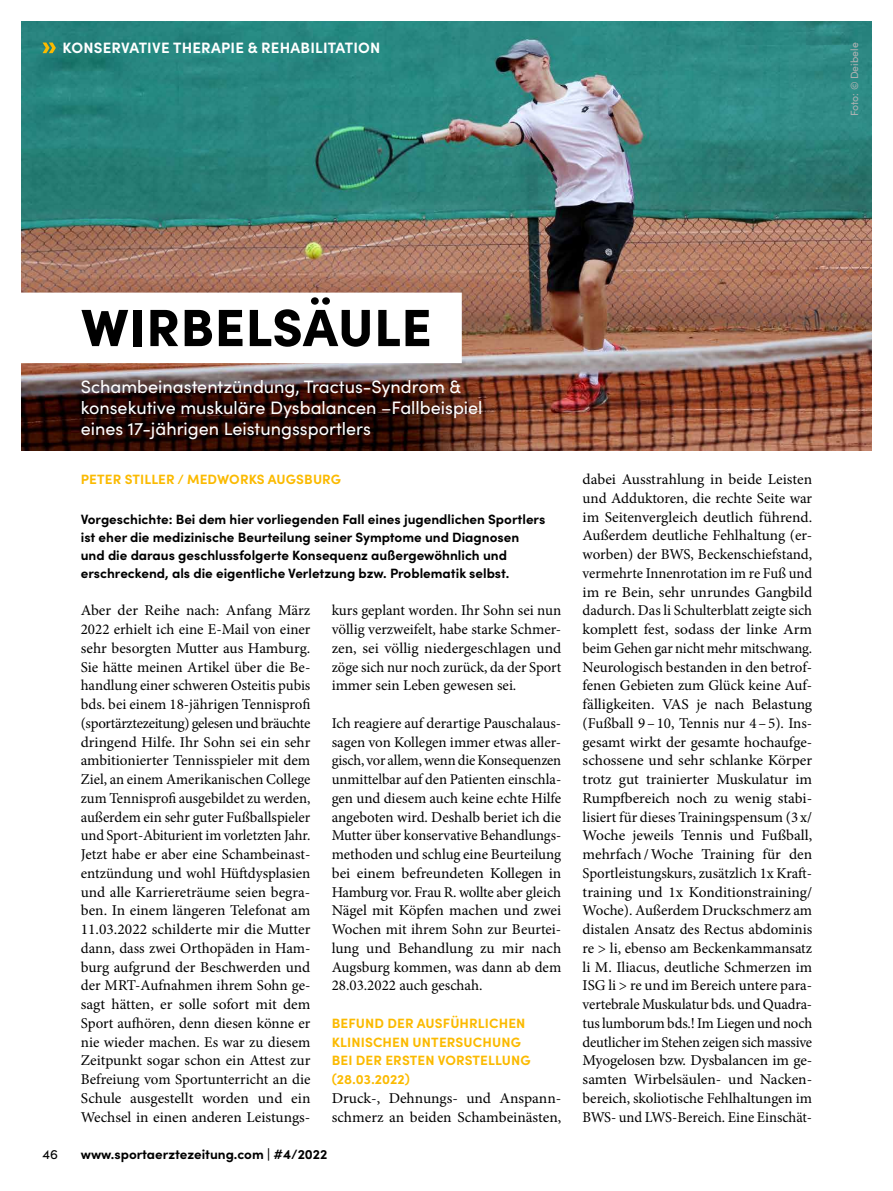
<style>
.page{position:relative;width:893px;height:1191px;background:#fff}
.page>*{position:absolute;margin:0;border:0;box-sizing:border-box;transform-origin:0 0}
.t1{font:900 52.5px "Sofia Pro";letter-spacing:.01em;color:#000}
.t2{font:18px/21px "Sofia Pro";color:#fff}
.t3{font:15px/18.8px "Minion Pro";color:#000;text-align:justify}
.t4{font:700 15px "Sofia Pro";letter-spacing:.015em;color:#fff}
.t5{font:700 13.5px/18px "Sofia Pro";color:#000}
.t6{font:700 13.5px/18.8px "Sofia Pro";letter-spacing:.01em;color:#fbba00}
.t7{font:13.5px "Sofia Pro";color:#000}
.t8{font:10.5px "Sofia Pro";color:#b1b2b3}
</style>
<div class="page">
<img style="left:21px;top:21px;width:851px;height:429px">
<svg style="left:43px;top:43px;width:13px;height:10px"></svg>
<div style="left:0;top:292px;width:462px;height:71px;background:#fff"></div>
<p class="t4" style="left:63px;top:36px;width:319px">KONSERVATIVE THERAPIE &amp; REHABILITATION</p>
<p class="t8" style="left:847px;top:116px;width:75px;rotate:-90deg">Foto: © Deibele</p>
<h1 class="t1" style="left:81px;top:286px;width:352px">WIRBELSÄULE</h1>
<p class="t2" style="left:81px;top:375px;width:403px">Schambeinastentzündung, Tractus-Syndrom &amp; konsekutive muskuläre Dysbalancen –Fallbeispiel eines 17-jährigen Leistungssportlers</p>
<p class="t6" style="left:81px;top:469px;width:262px">PETER STILLER / MEDWORKS AUGSBURG</p>
<p class="t5" style="left:81px;top:509px;width:466px">Vorgeschichte: Bei dem hier vorliegenden Fall eines jugendlichen Sportlers ist eher die medizinische Beurteilung seiner Symptome und Diagnosen und die daraus geschlussfolgerte Konsequenz außergewöhnlich und erschreckend, als die eigentliche Verletzung bzw. Problematik selbst.</p>
<p class="t3" style="left:81px;top:601px;width:231px">Aber der Reihe nach: Anfang März 2022 erhielt ich eine E-Mail von einer sehr besorgten Mutter aus Hamburg.<br>Sie hätte meinen Artikel über die Be&shy;handlung einer schweren Osteitis pubis bds. bei einem 18-jährigen Tennisprofi (sportärztezeitung) gelesen und bräuchte dringend Hilfe. Ihr Sohn sei ein sehr ambitionierter Tennisspieler mit dem Ziel, an einem Amerikanischen College zum Tennisprofi ausgebildet zu werden, außerdem ein sehr guter Fußballspieler und Sport-Abiturient im vorletzten Jahr.<br>Jetzt habe er aber eine Schambeinast&shy;entzündung und wohl Hüftdysplasien und alle Karriereträume seien begra&shy;ben. In einem längeren Telefonat am 11.03.2022 schilderte mir die Mutter dann, dass zwei Orthopäden in Ham&shy;burg aufgrund der Beschwerden und der MRT--Aufnahmen ihrem Sohn ge&shy;sagt hätten, er solle sofort mit dem Sport aufhören, denn diesen könne er nie wieder machen. Es war zu diesem Zeitpunkt sogar schon ein Attest zur Befreiung vom Sportunterricht an die Schule ausgestellt worden und ein Wechsel in einen anderen Leistungs-</p>
<p class="t3" style="left:332px;top:601px;width:231px">kurs geplant worden. Ihr Sohn sei nun völlig verzweifelt, habe starke Schmer&shy;zen, sei völlig niedergeschlagen und zöge sich nur noch zurück, da der Sport immer sein Leben gewesen sei.</p>
<p class="t3" style="left:332px;top:713px;width:231px">Ich reagiere auf derartige Pauschalaus&shy;sagen von Kollegen immer etwas aller&shy;gisch, vor allem, wenn die Konsequenzen unmittelbar auf den Patienten einschla&shy;gen und diesem auch keine echte Hilfe angeboten wird. Deshalb beriet ich die Mutter über konservative Behandlungs&shy;methoden und schlug eine Beurteilung bei einem befreundeten Kollegen in Hamburg vor. Frau R. wollte aber gleich Nägel mit Köpfen machen und zwei Wochen mit ihrem Sohn zur Beurtei&shy;lung und Behandlung zu mir nach Augsburg kommen, was dann ab dem 28.03.2022 auch geschah.</p>
<p class="t6" style="left:332px;top:1012px;width:200px">BEFUND DER AUSFÜHRLICHEN<br>KLINISCHEN UNTERSUCHUNG<br>BEI DER ERSTEN VORSTELLUNG (28.03.2022)</p>
<p class="t3" style="left:332px;top:1088px;width:231px">Druck-, Dehnungs- und Anspann&shy;schmerz an beiden Schambeinästen,</p>
<p class="t7" style="left:43px;top:1144px;width:17px">46</p>
<p class="t5" style="left:81px;top:1144px;width:248px">www.sportaerztezeitung.com | #4/2022</p>
<p class="t3" style="left:583px;top:470px;width:231px">dabei Ausstrahlung in beide Leisten und Adduktoren, die rechte Seite war im Seitenvergleich deutlich führend.<br>Außerdem deutliche Fehlhaltung (er&shy;worben) der BWS, Beckenschiefstand, vermehrte Innenrotation im re Fuß und im re Bein, sehr unrundes Gangbild dadurch. Das li Schulterblatt zeigte sich komplett fest, sodass der linke Arm beim Gehen gar nicht mehr mitschwang.<br>Neurologisch bestanden in den betrof&shy;fenen Gebieten zum Glück keine Auf&shy;fälligkeiten. VAS je nach Belastung (Fußball 9–10, Tennis nur 4–5). Ins&shy;gesamt wirkt der gesamte hochaufge&shy;schossene und sehr schlanke Körper trotz gut trainierter Muskulatur im Rumpfbereich noch zu wenig stabi&shy;lisiert für dieses Trainingspensum (3 x/ Woche jeweils Tennis und Fußball, mehrfach/Woche Training für den Sportleistungskurs, zusätzlich 1x Kraft&shy;training und 1x Konditionstraining/ Woche). Außerdem Druckschmerz am distalen Ansatz des Rectus abdominis re &gt; li, ebenso am Beckenkammansatz li M. Iliacus, deutliche Schmerzen im ISG li &gt; re und im Bereich untere para&shy;vertebrale Muskulatur bds. und Quadra&shy;tus lumborum bds.! Im Liegen und noch deutlicher im Stehen zeigen sich massive Myogelosen bzw. Dysbalancen im ge&shy;samten Wirbelsäulen- und Nacken&shy;bereich, skoliotische Fehlhaltungen im BWS- und LWS-Bereich. Eine Einschät-</p>
</div>
